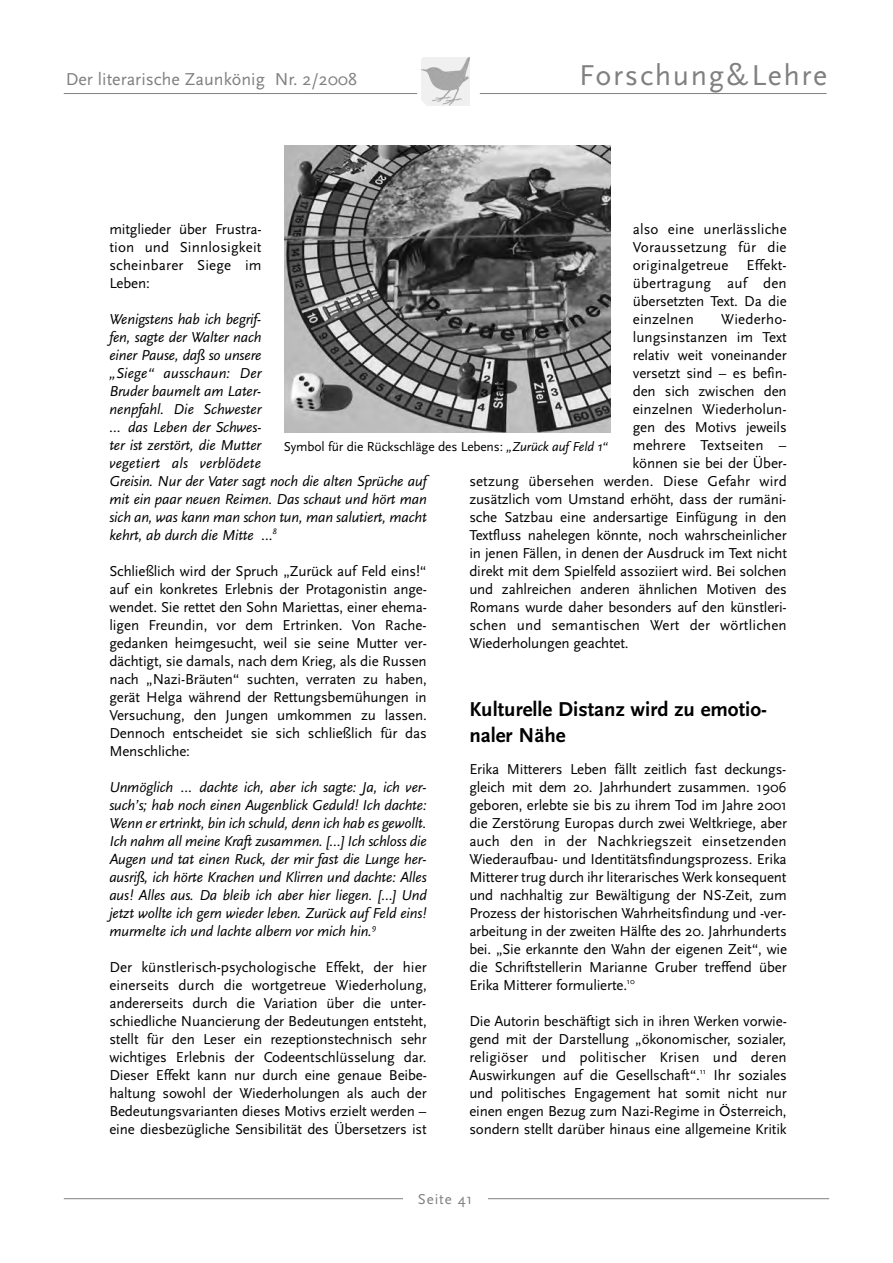
<style>
.page{position:relative;width:893px;height:1263px;background:#fff}
.page>*{position:absolute;margin:0;border:0;box-sizing:border-box;transform-origin:0 0}
.t1{font:30px "Scala Sans";letter-spacing:.055em;color:#808080}
.t2{font:700 21px/25.5px "Scala Sans";color:#000}
.t3{font:18px "Scala Sans";color:#808080}
.t4{font:15px/18px "Scala Sans";letter-spacing:-.01em;color:#000;text-align:justify}
.t5{font:italic 15px/18px "Scala Sans";letter-spacing:-.01em;color:#000}
.t6{font:15px "Scala Sans";letter-spacing:.01em;color:#000}
.t7{font:15px "Scala Sans";letter-spacing:.055em;color:#808080}
.t8{font:13.5px "Scala Sans";letter-spacing:-.01em;color:#000}
.s1{font-style:italic}
</style>
<div class="page">
<hr style="left:64px;top:93px;width:762px;height:1px;background:#808080">
<div style="left:414px;top:45px;width:69px;height:69px;background:#fff;border-radius:50%"></div>
<img style="left:422px;top:57px;width:47px;height:48px">
<div style="left:414px;top:45px;width:69px;height:69px;border:1px solid #fff;border-radius:50%"></div>
<hr style="left:64px;top:1198px;width:765px;height:1px;background:#808080">
<div style="left:403px;top:1191px;width:84px;height:26px;background:#fff"></div>
<img style="left:284px;top:146px;width:326px;height:286px">
<p class="t3" style="left:66px;top:68px;width:293px">Der literarische Zaunkönig Nr. 2/2008</p>
<h1 class="t1" style="left:579px;top:57px;width:250px">Forschung&amp;Lehre</h1>
<p class="t4" style="left:109px;top:220px;width:154px">mitglieder über Frustra&shy;tion und Sinnlosigkeit scheinbarer Siege im Leben:</p>
<p class="t5" style="left:109px;top:310px;width:319px">Wenigstens hab ich begrif-<br>fen, sagte der Walter nach<br>einer Pause, daß so unsere<br>„Siege“ ausschaun: Der<br>Bruder baumelt am Later-<br>nenpfahl. Die Schwester<br>… das Leben der Schwes-<br>ter ist zerstört, die Mutter<br>vegetiert als verblödete<br>Greisin. Nur der Vater sagt noch die alten Sprüche auf mit ein paar neuen Reimen. Das schaut und hört man sich an, was kann man schon tun, man salutiert, macht kehrt, ab durch die Mitte …<sup>8</sup></p>
<p class="t4" style="left:109px;top:562px;width:319px">Schließlich wird der Spruch „Zurück auf Feld eins!“ auf ein konkretes Erlebnis der Protagonistin ange&shy;wendet. Sie rettet den Sohn Mariettas, einer ehema&shy;ligen Freundin, vor dem Ertrinken. Von Rache&shy;gedanken heimgesucht, weil sie seine Mutter ver&shy;dächtigt, sie damals, nach dem Krieg, als die Russen nach „Nazi-Bräuten“ suchten, verraten zu haben, gerät Helga während der Rettungsbemühungen in Versuchung, den Jungen umkommen zu lassen.<br>Dennoch entscheidet sie sich schließlich für das Menschliche:</p>
<p class="t5" style="left:109px;top:778px;width:319px;text-align:justify">Unmöglich … dachte ich, aber ich sagte: Ja, ich ver&shy;such’s; hab noch einen Augenblick Geduld! Ich dachte:<br>Wenn er ertrinkt, bin ich schuld, denn ich hab es gewollt.<br>Ich nahm all meine Kraft zusammen. […] Ich schloss die Augen und tat einen Ruck, der mir fast die Lunge her&shy;ausriß, ich hörte Krachen und Klirren und dachte: Alles aus! Alles aus. Da bleib ich aber hier liegen. […] Und jetzt wollte ich gern wieder leben. Zurück auf Feld eins! murmelte ich und lachte albern vor mich hin.<sup>9</sup></p>
<p class="t4" style="left:109px;top:958px;width:319px">Der künstlerisch-psychologische Effekt, der hier einerseits durch die wortgetreue Wiederholung, andererseits durch die Variation über die unter&shy;schiedliche Nuancierung der Bedeutungen entsteht, stellt für den Leser ein rezeptionstechnisch sehr wichtiges Erlebnis der Codeentschlüsselung dar.<br>Dieser Effekt kann nur durch eine genaue Beibe&shy;haltung sowohl der Wiederholungen als auch der Bedeutungsvarianten dieses Motivs erzielt werden – eine diesbezügliche Sensibilität des Übersetzers ist</p>
<p class="t4" style="left:633px;top:220px;width:155px">also eine unerlässliche Voraussetzung für die originalgetreue Effekt&shy;übertragung auf den übersetzten Text. Da die einzelnen</p>
<p class="t6" style="left:721px;top:310px;width:67px">Wiederho-</p>
<p class="t4" style="left:633px;top:328px;width:155px">lungsinstanzen im Text</p>
<p class="t4" style="left:633px;top:346px;width:155px">relativ weit voneinander</p>
<p class="t4" style="left:633px;top:364px;width:156px">versetzt sind – es befin-</p>
<p class="t4" style="left:633px;top:382px;width:155px">den sich zwischen den</p>
<p class="t4" style="left:633px;top:400px;width:155px">einzelnen Wiederholun-</p>
<p class="t4" style="left:633px;top:418px;width:155px">gen des Motivs jeweils</p>
<p class="t6" style="left:633px;top:436px;width:155px">mehrere Textseiten –</p>
<p class="t4" style="left:632px;top:454px;width:156px">können sie bei der Über-</p>
<p class="t4" style="left:469px;top:472px;width:319px">setzung übersehen werden. Diese Gefahr wird</p>
<p class="t4" style="left:469px;top:490px;width:319px">zusätzlich vom Umstand erhöht, dass der rumäni-</p>
<p class="t4" style="left:469px;top:508px;width:319px">sche Satzbau eine andersartige Einfügung in den</p>
<p class="t4" style="left:469px;top:526px;width:319px">Textfluss nahelegen könnte, noch wahrscheinlicher</p>
<p class="t4" style="left:469px;top:544px;width:319px">in jenen Fällen, in denen der Ausdruck im Text nicht</p>
<p class="t4" style="left:469px;top:562px;width:319px">direkt mit dem Spielfeld assoziiert wird. Bei solchen</p>
<p class="t4" style="left:469px;top:580px;width:319px">und zahlreichen anderen ähnlichen Motiven des</p>
<p class="t4" style="left:469px;top:598px;width:319px">Romans wurde daher besonders auf den künstleri-</p>
<p class="t6" style="left:469px;top:616px;width:319px">schen und semantischen Wert der wörtlichen</p>
<p class="t4" style="left:469px;top:634px;width:161px">Wiederholungen geachtet.</p>
<p class="t8" style="left:284px;top:438px;width:326px">Symbol für die Rückschläge des Lebens: <span class="s1">„Zurück auf Feld 1“</span></p>
<h2 class="t2" style="left:469px;top:696px;width:299px">Kulturelle Distanz wird zu emotio&shy;naler Nähe</h2>
<p class="t4" style="left:469px;top:760px;width:319px">Erika Mitterers Leben fällt zeitlich fast deckungs&shy;gleich mit dem 20. Jahrhundert zusammen. 1906 geboren, erlebte sie bis zu ihrem Tod im Jahre 2001 die Zerstörung Europas durch zwei Weltkriege, aber auch den in der Nachkriegszeit einsetzenden Wiederaufbau- und Identitätsfindungsprozess. Erika Mitterer trug durch ihr literarisches Werk konsequent und nachhaltig zur Bewältigung der NS-Zeit, zum Prozess der historischen Wahrheitsfindung und -ver&shy;arbeitung in der zweiten Hälfte des 20. Jahrhunderts bei. „Sie erkannte den Wahn der eigenen Zeit“, wie die Schriftstellerin Marianne Gruber treffend über Erika Mitterer formulierte.<sup>10</sup></p>
<p class="t4" style="left:469px;top:1012px;width:319px">Die Autorin beschäftigt sich in ihren Werken vorwie&shy;gend mit der Darstellung „ökonomischer, sozialer, religiöser und politischer Krisen und deren Auswirkungen auf die Gesellschaft“.<sup>11</sup> Ihr soziales und politisches Engagement hat somit nicht nur einen engen Bezug zum Nazi-Regime in Österreich, sondern stellt darüber hinaus eine allgemeine Kritik</p>
<p class="t7" style="left:418px;top:1190px;width:56px">Seite 41</p>
</div>
